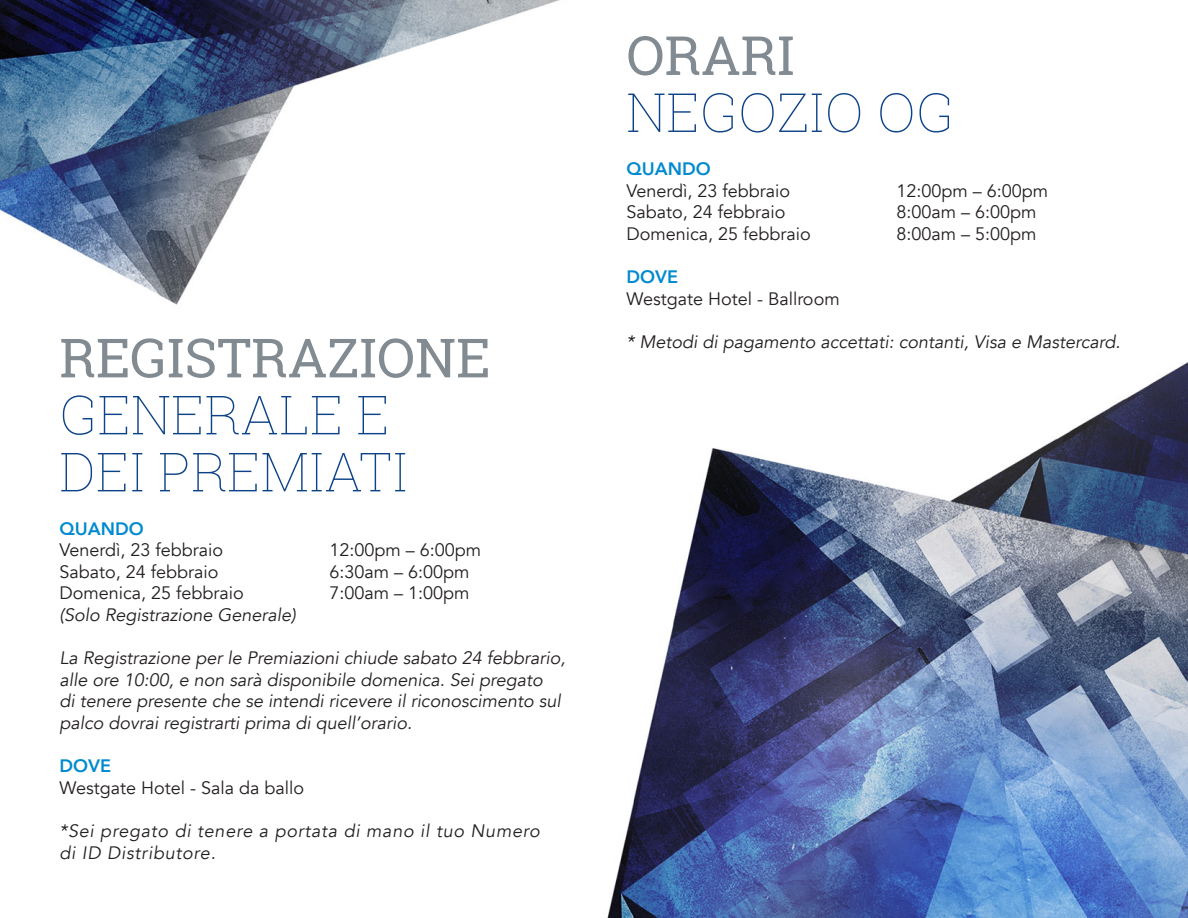
<style>
.page{position:relative;width:1188px;height:918px;background:#fff}
.page>*{position:absolute;margin:0;border:0;box-sizing:border-box;transform-origin:0 0}
.t1{font:100 54px/57px "Roboto Slab";color:#0c4287}
.t2{font:54px "Roboto Slab";color:#818b91}
.t3{font:italic 18px/21.6px "Avenir";color:#231f20}
.t4{font:18px "Avenir";color:#231f20}
.t5{font:italic 18px/21.6px "Avenir";letter-spacing:.04em;color:#231f20}
.t6{font:800 18px "Avenir";color:#008ad0}
</style>
<div class="page">
<img style="left:0;top:0;width:1188px;height:918px">
<h1 class="t2" style="left:59px;top:321px;width:433px">REGISTRAZIONE</h1>
<h1 class="t1" style="left:59px;top:385px;width:350px">GENERALE E<br>DEI PREMIATI</h1>
<p class="t6" style="left:59px;top:514px;width:86px">QUANDO</p>
<p class="t4" style="left:59px;top:539px;width:165px">Venerdì, 23 febbraio</p>
<p class="t4" style="left:329px;top:539px;width:153px">12:00pm – 6:00pm</p>
<p class="t4" style="left:59px;top:561px;width:161px">Sabato, 24 febbraio</p>
<p class="t4" style="left:329px;top:561px;width:142px">6:30am – 6:00pm</p>
<p class="t4" style="left:59px;top:582px;width:186px">Domenica, 25 febbraio</p>
<p class="t4" style="left:329px;top:582px;width:142px">7:00am – 1:00pm</p>
<p class="t3" style="left:59px;top:604px;width:238px">(Solo Registrazione Generale)</p>
<p class="t3" style="left:59px;top:647px;width:507px">La Registrazione per le Premiazioni chiude sabato 24 febbrario, alle ore 10:00, e non sarà disponibile domenica. Sei pregato<br>di tenere presente che se intendi ricevere il riconoscimento sul palco dovrai registrarti prima di quell’orario.</p>
<p class="t6" style="left:59px;top:752px;width:53px">DOVE</p>
<p class="t4" style="left:59px;top:777px;width:246px">Westgate Hotel - Sala da ballo</p>
<p class="t5" style="left:59px;top:820px;width:482px">*Sei pregato di tenere a portata di mano il tuo Numero di ID Distributore.</p>
<h1 class="t2" style="left:626px;top:18px;width:170px">ORARI</h1>
<h1 class="t1" style="left:626px;top:82px;width:329px">NEGOZIO OG</h1>
<p class="t6" style="left:626px;top:155px;width:86px">QUANDO</p>
<p class="t4" style="left:626px;top:180px;width:165px">Venerdì, 23 febbraio</p>
<p class="t4" style="left:896px;top:180px;width:153px">12:00pm – 6:00pm</p>
<p class="t4" style="left:626px;top:201px;width:161px">Sabato, 24 febbraio</p>
<p class="t4" style="left:896px;top:201px;width:142px">8:00am – 6:00pm</p>
<p class="t4" style="left:626px;top:223px;width:186px">Domenica, 25 febbraio</p>
<p class="t4" style="left:896px;top:223px;width:142px">8:00am – 5:00pm</p>
<p class="t6" style="left:626px;top:263px;width:53px">DOVE</p>
<p class="t4" style="left:626px;top:288px;width:215px">Westgate Hotel - Ballroom</p>
<p class="t3" style="left:626px;top:331px;width:496px">* Metodi di pagamento accettati: contanti, Visa e Mastercard.</p>
</div>
